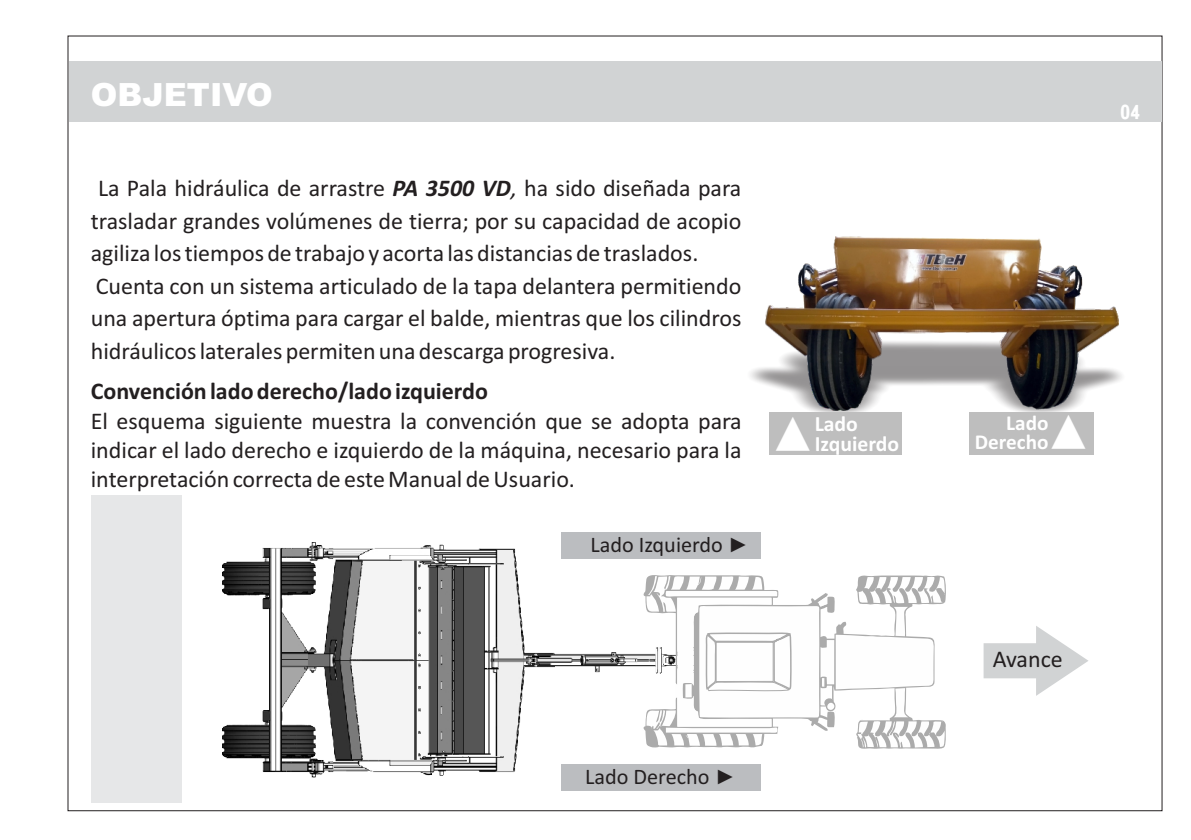
<style>
.page{position:relative;width:1191px;height:840px;background:#fff}
.page>*{position:absolute;margin:0;border:0;box-sizing:border-box;transform-origin:0 0}
.t1{font:900 32px "Arial";color:#fff}
.t2{font:24px/32.4px "Calibri";color:#231f20}
.t3{font:700 24px "Calibri";color:#231f20}
.t4{font:22.2px "Calibri";color:#231f20}
.t5{font:700 21.8px "Calibri";color:#fff}
.t6{font:700 21.2px/18.8px "Calibri";color:#fff;text-align:right}
.t7{font:20px "DF Gothic EB WIN RKSJ H";color:#fff}
.s1{font-weight:700;font-style:italic}
.s2{font-style:italic}
.s3{font-family:"Arial";font-size:20.6px}
</style>
<div class="page">
<div style="left:69px;top:62px;width:1092px;height:60px;background:#d1d3d4"></div>
<div style="left:91px;top:495px;width:91px;height:307px;background:#e6e7e8"></div>
<img style="left:765px;top:236px;width:353px;height:99px">
<div style="left:969px;top:412px;width:125px;height:43px;background:#bebebe"></div>
<div style="left:769px;top:412px;width:133px;height:43px;background:#bebebe"></div>
<div style="left:561px;top:531px;width:200px;height:27px;background:#bbbdc0"></div>
<div style="left:561px;top:763px;width:200px;height:27px;background:#bbbdc0"></div>
<img style="left:222px;top:542px;width:493px;height:234px">
<svg style="left:642px;top:575px;width:304px;height:174px"></svg>
<svg style="left:983px;top:626px;width:105px;height:69px"></svg>
<svg style="left:750px;top:335px;width:372px;height:77px"></svg>
<h1 class="t1" style="left:91px;top:82px;width:184px">OBJETIVO</h1>
<p class="t2" style="left:91px;top:174px;width:652px;text-indent:7px">La Pala hidráulica de arrastre <span class="s1">PA 3500 VD</span><span class="s2">,</span> ha sido diseñada para trasladar grandes volúmenes de tierra; por su capacidad de acopio agiliza los tiempos de trabajo y acorta las distancias de traslados.<br>Cuenta con un sistema articulado de la tapa delantera permitiendo una apertura óptima para cargar el balde, mientras que los cilindros hidráulicos laterales permiten una descarga progresiva.</p>
<p class="t3" style="left:91px;top:381px;width:399px">Convención lado derecho/lado izquierdo</p>
<p class="t2" style="left:91px;top:407px;width:652px;line-height:29.2px;text-align:justify">El esquema siguiente muestra la convención que se adopta para indicar el lado derecho e izquierdo de la máquina, necesario para la interpretación correcta de este Manual de Usuario.</p>
<p class="t6" style="left:974px;top:414px;width:75px">Lado<br>Derecho</p>
<p class="t5" style="left:814px;top:414px;width:45px">Lado</p>
<p class="t5" style="left:814px;top:434px;width:86px">Izquierdo</p>
<p class="t4" style="left:590px;top:535px;width:160px">Lado Izquierdo <span class="s3">►</span></p>
<p class="t4" style="left:585px;top:767px;width:152px">Lado Derecho <span class="s3">►</span></p>
<p class="t2" style="left:992px;top:644px;width:72px">Avance</p>
<p class="t7" style="left:1120px;top:102px;width:21px">04</p>
</div>
